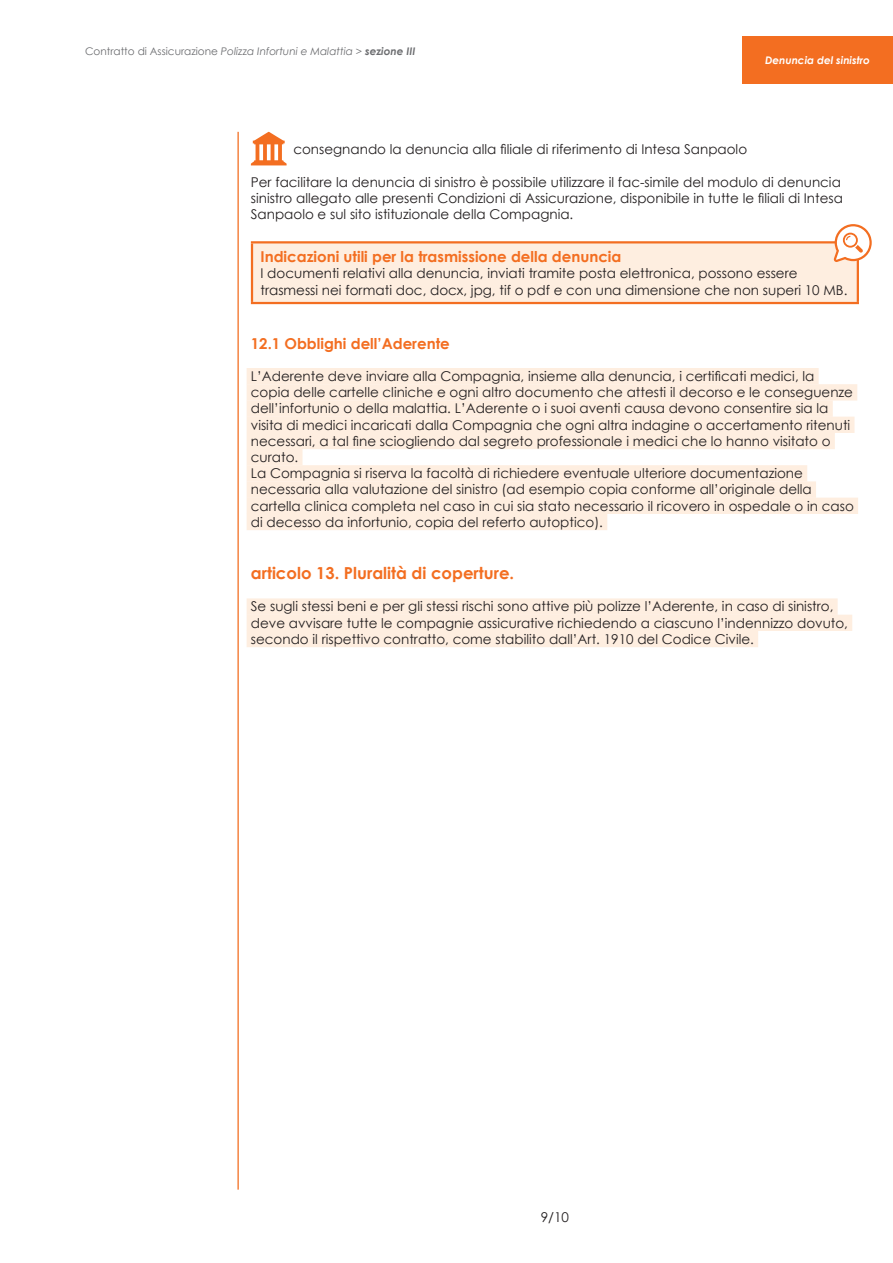
<style>
.page{position:relative;width:893px;height:1263px;background:#fff}
.page>*{position:absolute;margin:0;border:0;box-sizing:border-box;transform-origin:0 0}
.t1{font:700 16.5px "Century Gothic";color:#f36e21}
.t2{font:700 15px "Century Gothic";color:#f36e21}
.t3{font:13.5px/16.2px "Century Gothic";color:#231f20}
.t4{font:italic 10.5px "Century Gothic";color:#6c6d70}
.t5{font:italic 700 10.5px "Century Gothic";color:#fff}
.s1{font-style:normal}
.s2{font-weight:700}
</style>
<div class="page">
<hr style="left:237px;top:132px;width:2px;height:1057px;background:#f36e21">
<div style="left:742px;top:36px;width:151px;height:48px;background:#f36e21"></div>
<div style="left:247px;top:368px;width:572px;height:16px;background:#feeee0"></div>
<div style="left:247px;top:384px;width:610px;height:17px;background:#feeee0"></div>
<div style="left:247px;top:400px;width:586px;height:17px;background:#feeee0"></div>
<div style="left:247px;top:417px;width:607px;height:16px;background:#feeee0"></div>
<div style="left:247px;top:433px;width:588px;height:16px;background:#feeee0"></div>
<div style="left:247px;top:449px;width:55px;height:16px;background:#feeee0"></div>
<div style="left:247px;top:465px;width:560px;height:17px;background:#feeee0"></div>
<div style="left:247px;top:481px;width:569px;height:17px;background:#feeee0"></div>
<div style="left:247px;top:498px;width:611px;height:16px;background:#feeee0"></div>
<div style="left:247px;top:514px;width:360px;height:16px;background:#feeee0"></div>
<div style="left:247px;top:598px;width:591px;height:17px;background:#feeee0"></div>
<div style="left:247px;top:615px;width:605px;height:16px;background:#feeee0"></div>
<div style="left:247px;top:631px;width:511px;height:16px;background:#feeee0"></div>
<svg style="left:251px;top:132px;width:36px;height:33px"></svg>
<div style="left:252px;top:242px;width:606px;height:61px;background:#feeee0"></div>
<hr style="left:251px;top:241px;width:608px;height:2px;background:#f36e21">
<hr style="left:251px;top:243px;width:2px;height:59px;background:#f36e21">
<hr style="left:857px;top:243px;width:2px;height:59px;background:#f36e21">
<hr style="left:251px;top:302px;width:608px;height:2px;background:#f36e21">
<svg style="left:834px;top:224px;width:38px;height:38px"></svg>
<p class="t4" style="left:85px;top:44px;width:332px"><span class="s1">Contratto di Assicurazione</span> Polizza Infortuni e Malattia &gt; <span class="s2">sezione III</span></p>
<p class="t5" style="left:765px;top:53px;width:107px">Denuncia del sinistro</p>
<p class="t3" style="left:293px;top:141px;width:455px">consegnando la denuncia alla filiale di riferimento di Intesa Sanpaolo</p>
<p class="t3" style="left:251px;top:173px;width:594px">Per facilitare la denuncia di sinistro è possibile utilizzare il fac-simile del modulo di denuncia sinistro allegato alle presenti Condizioni di Assicurazione, disponibile in tutte le filiali di Intesa<br>Sanpaolo e sul sito istituzionale della Compagnia.</p>
<p class="t2" style="left:260px;top:247px;width:362px">Indicazioni utili per la trasmissione della denuncia</p>
<p class="t3" style="left:260px;top:265px;width:588px">I documenti relativi alla denuncia, inviati tramite posta elettronica, possono essere trasmessi nei formati doc, docx, jpg, tif o pdf e con una dimensione che non superi 10 MB.</p>
<p class="t2" style="left:251px;top:334px;width:200px">12.1 Obblighi dell’Aderente</p>
<p class="t3" style="left:251px;top:368px;width:604px">L’Aderente deve inviare alla Compagnia, insieme alla denuncia, i certificati medici, la copia delle cartelle cliniche e ogni altro documento che attesti il decorso e le conseguenze dell’infortunio o della malattia. L’Aderente o i suoi aventi causa devono consentire sia la visita di medici incaricati dalla Compagnia che ogni altra indagine o accertamento ritenuti necessari, a tal fine sciogliendo dal segreto professionale i medici che lo hanno visitato o curato.<br>La Compagnia si riserva la facoltà di richiedere eventuale ulteriore documentazione necessaria alla valutazione del sinistro (ad esempio copia conforme all’originale della cartella clinica completa nel caso in cui sia stato necessario il ricovero in ospedale o in caso di decesso da infortunio, copia del referto autoptico).</p>
<p class="t1" style="left:251px;top:563px;width:265px">articolo 13. Pluralità di coperture.</p>
<p class="t3" style="left:251px;top:598px;width:599px">Se sugli stessi beni e per gli stessi rischi sono attive più polizze l’Aderente, in caso di sinistro, deve avvisare tutte le compagnie assicurative richiedendo a ciascuno l’indennizzo dovuto, secondo il rispettivo contratto, come stabilito dall’Art. 1910 del Codice Civile.</p>
<p class="t3" style="left:541px;top:1209px;width:30px">9/10</p>
</div>
